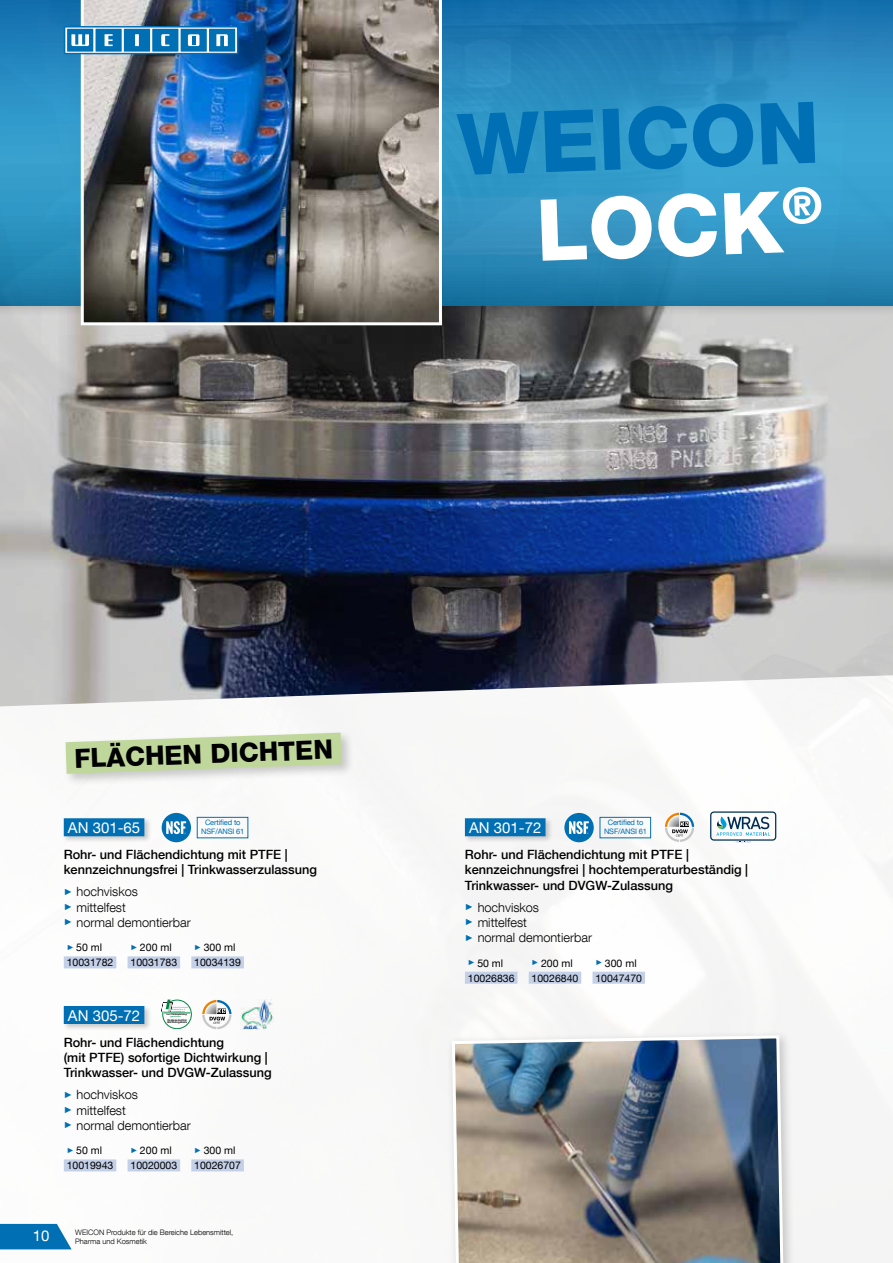
<style>
.page{position:relative;width:893px;height:1263px;background:#fff}
.page>*{position:absolute;margin:0;border:0;box-sizing:border-box;transform-origin:0 0}
.t1{font:800 85.35px/88.5px "Helvetica Neue LT Com";color:#006fb4;text-align:right}
.t2{font:800 26.4px "Helvetica Neue LT Com";color:#000}
.t3{font:15px "Helvetica Neue LT Com";color:#fff}
.t4{font:500 12.75px/15.3px "Helvetica Neue LT Com";color:#000}
.t5{font:300 12.75px/15.3px "Helvetica Neue LT Com";color:#000}
.t6{font:10.5px/15px "Helvetica Neue LT Com";color:#000}
.t7{font:300 7.5px "Helvetica Neue LT Com";color:#000}
.t8{font:7.5px/9px "Helvetica Neue LT Com";letter-spacing:-.02em;color:#006fb4;text-align:center}
.t9{font:700 2.55px/2.8px "Helvetica";color:#000}
.t10{font:italic 700 2.1px "Helvetica";color:#000}
.t11{font:italic 700 1.65px "Helvetica";color:#008741}
.t12{font:italic 700 1.65px "Helvetica";color:#000}
.s1{color:#fff}
.s2{font-family:"Arial";font-weight:400;font-size:9px;color:#fff}
.s3{font-family:"Arial";font-size:7.5px;color:#006fb4}
</style>
<div class="page">
<img style="left:0;top:317px;width:893px;height:946px">
<div style="left:0;top:0;width:893px;height:317px;background:#000;opacity:.5"></div>
<svg style="left:0;top:0;width:893px;height:305px;background:#2c8dbf"></svg>
<img style="left:81px;top:0;width:361px;height:325px">
<div style="left:446px;top:1029px;width:349px;height:234px;background:#000;opacity:.2"></div>
<img style="left:450px;top:1034px;width:335px;height:229px">
<svg style="left:33px;top:716px;width:341px;height:75px"></svg>
<div style="left:64px;top:956px;width:52px;height:12px;background:#c3d0e8"></div>
<div style="left:128px;top:956px;width:52px;height:12px;background:#c3d0e8"></div>
<div style="left:191px;top:956px;width:53px;height:12px;background:#c3d0e8"></div>
<div style="left:62px;top:816px;width:90px;height:27px;background:#000;opacity:.2"></div>
<div style="left:64px;top:818px;width:80px;height:18px;background:#006fb4"></div>
<div style="left:162px;top:813px;width:29px;height:29px;background:#006fb4;border-radius:50%"></div>
<svg style="left:166px;top:821px;width:20px;height:13px"></svg>
<div style="left:197px;top:817px;width:51px;height:21px;border:1px solid #006fb4"></div>
<svg style="left:665px;top:813px;width:29px;height:29px"></svg>
<div style="left:465px;top:972px;width:52px;height:12px;background:#c3d0e8"></div>
<div style="left:529px;top:972px;width:52px;height:12px;background:#c3d0e8"></div>
<div style="left:592px;top:972px;width:53px;height:12px;background:#c3d0e8"></div>
<div style="left:463px;top:816px;width:90px;height:27px;background:#000;opacity:.2"></div>
<div style="left:465px;top:818px;width:80px;height:18px;background:#006fb4"></div>
<div style="left:564px;top:813px;width:30px;height:29px;background:#006fb4;border-radius:50%"></div>
<svg style="left:569px;top:821px;width:20px;height:13px"></svg>
<div style="left:600px;top:817px;width:51px;height:21px;border:1px solid #006fb4"></div>
<div style="left:62px;top:1004px;width:90px;height:27px;background:#000;opacity:.2"></div>
<div style="left:64px;top:1006px;width:80px;height:18px;background:#006fb4"></div>
<div style="left:64px;top:1159px;width:52px;height:12px;background:#c3d0e8"></div>
<div style="left:128px;top:1159px;width:52px;height:12px;background:#c3d0e8"></div>
<div style="left:191px;top:1159px;width:53px;height:12px;background:#c3d0e8"></div>
<div style="left:163px;top:1000px;width:28px;height:29px;border:1px solid #008741;border-radius:50%"></div>
<svg style="left:161px;top:999px;width:29px;height:15px"></svg>
<svg style="left:202px;top:1000px;width:29px;height:29px"></svg>
<img style="left:240px;top:999px;width:34px;height:31px">
<div style="left:710px;top:811px;width:66px;height:30px;border:1px solid #002e54;border-radius:3px"></div>
<svg style="left:716px;top:816px;width:54px;height:26px"></svg>
<svg style="left:0;top:1224px;width:72px;height:25px;background:#1b7ebb"></svg>
<svg style="left:64px;top:26px;width:184px;height:28px;background:#3e8fc4"></svg>
<h1 class="t1" style="left:456px;top:100px;width:364px;rotate:-2deg">WEICON<br><span class="s1">LOCK</span><sup>®</sup></h1>
<h2 class="t2" style="left:74px;top:743px;width:260px;rotate:-2deg">FLÄCHEN DICHTEN</h2>
<p class="t3" style="left:68px;top:818px;width:74px">AN 301-65</p>
<p class="t8" style="left:201px;top:818px;width:45px">Certified to<br>NSF/ANSI 61</p>
<p class="t4" style="left:64px;top:847px;width:255px">Rohr- und Flächendichtung mit PTFE | kennzeichnungsfrei | Trinkwasserzulassung</p>
<p class="t5" style="left:64px;top:884px;width:129px"><span class="s2">►</span> hochviskos<br><span class="s2">►</span> mittelfest<br><span class="s2">►</span> normal demontierbar</p>
<p class="t6" style="left:67px;top:940px;width:48px"><span class="s3">►</span> 50 ml<br>10031782</p>
<p class="t6" style="left:130px;top:940px;width:48px"><span class="s3">►</span> 200 ml<br>10031783</p>
<p class="t6" style="left:194px;top:940px;width:48px"><span class="s3">►</span> 300 ml<br>10034139</p>
<p class="t3" style="left:68px;top:1006px;width:74px">AN 305-72</p>
<p class="t10" style="left:171px;top:1013px;width:18px">IVK-Empfehlung</p>
<p class="t9" style="left:167px;top:1018px;width:22px">Hygiene-Institut des Ruhrgebiets</p>
<p class="t12" style="left:167px;top:1014px;width:6px">Nach</p>
<p class="t11" style="left:170px;top:1016px;width:13px">geprüftdurch:</p>
<p class="t4" style="left:64px;top:1034px;width:209px">Rohr- und Flächendichtung<br>(mit PTFE) sofortige Dichtwirkung |<br>Trinkwasser- und DVGW-Zulassung</p>
<p class="t5" style="left:64px;top:1087px;width:129px"><span class="s2">►</span> hochviskos<br><span class="s2">►</span> mittelfest<br><span class="s2">►</span> normal demontierbar</p>
<p class="t6" style="left:67px;top:1143px;width:48px"><span class="s3">►</span> 50 ml<br>10019943</p>
<p class="t6" style="left:130px;top:1143px;width:48px"><span class="s3">►</span> 200 ml<br>10020003</p>
<p class="t6" style="left:194px;top:1143px;width:48px"><span class="s3">►</span> 300 ml<br>10026707</p>
<p class="t3" style="left:33px;top:1226px;width:18px">10</p>
<p class="t7" style="left:75px;top:1227px;width:160px">WEICON Produkte für die Bereiche Lebensmittel,</p>
<p class="t7" style="left:75px;top:1236px;width:73px">Pharma und Kosmetik</p>
<p class="t3" style="left:469px;top:818px;width:74px">AN 301-72</p>
<p class="t8" style="left:604px;top:818px;width:45px">Certified to<br>NSF/ANSI 61</p>
<p class="t4" style="left:465px;top:847px;width:285px">Rohr- und Flächendichtung mit PTFE | kennzeichnungsfrei | hochtemperaturbeständig |<br>Trinkwasser- und DVGW-Zulassung</p>
<p class="t5" style="left:465px;top:899px;width:129px"><span class="s2">►</span> hochviskos<br><span class="s2">►</span> mittelfest<br><span class="s2">►</span> normal demontierbar</p>
<p class="t6" style="left:468px;top:955px;width:48px"><span class="s3">►</span> 50 ml<br>10026836</p>
<p class="t6" style="left:532px;top:955px;width:48px"><span class="s3">►</span> 200 ml<br>10026840</p>
<p class="t6" style="left:595px;top:955px;width:48px"><span class="s3">►</span> 300 ml<br>10047470</p>
</div>
